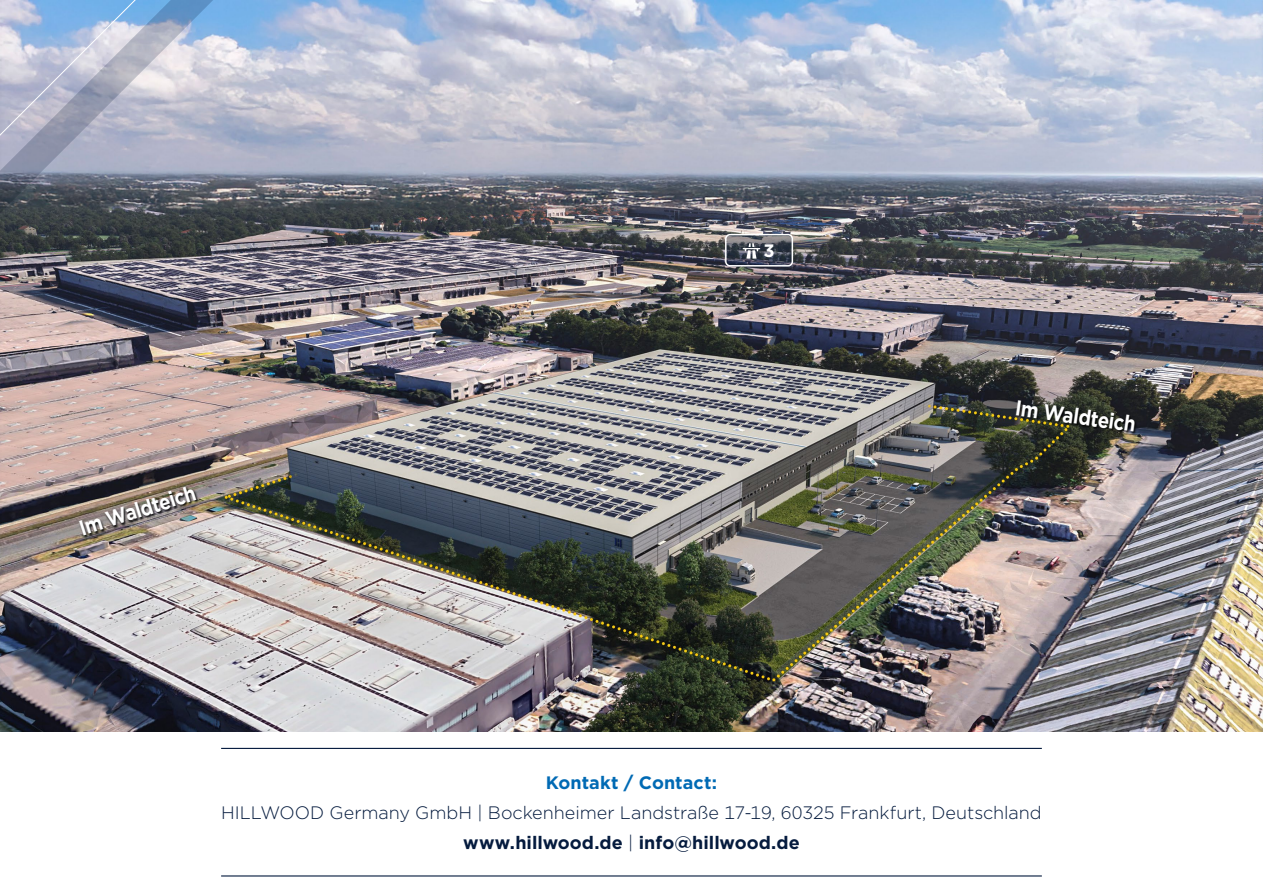
<style>
.page{position:relative;width:1263px;height:893px;background:#fff}
.page>*{position:absolute;margin:0;border:0;box-sizing:border-box;transform-origin:0 0}
.t1{font:700 21.6px "Gotham";color:#fff;scale:.86 1}
.t2{font:300 18px/30px "Gotham";color:#051b3e;text-align:center}
.t3{font:700 18px "Gotham";letter-spacing:.005em;color:#006ab4}
.t4{font:700 18px "Gotham";color:#fff}
.s1{font-weight:700}
</style>
<div class="page">
<img style="left:0;top:0;width:1263px;height:731px">
<svg style="left:0;top:0;width:255px;height:234px;background:#96a0b3"></svg>
<div style="left:79px;top:486px;width:121px;height:53px;background:#000;opacity:.9"></div>
<div style="left:1016px;top:400px;width:122px;height:35px;background:#000;opacity:.9"></div>
<hr style="left:221px;top:748px;width:821px;height:1px;background:#051b3e">
<hr style="left:221px;top:875px;width:821px;height:1px;background:#051b3e">
<svg style="left:726px;top:235px;width:66px;height:31px"></svg>
<svg style="left:743px;top:243px;width:17px;height:16px"></svg>
<div style="left:725px;top:234px;width:68px;height:33px;border:2px solid #fff;border-radius:4px"></div>
<p class="t1" style="left:75px;top:515px;width:142px;rotate:-18deg">Im Waldteich</p>
<p class="t4" style="left:764px;top:239px;width:13px">3</p>
<p class="t1" style="left:1017px;top:393px;width:142px;rotate:8deg">Im Waldteich</p>
<p class="t3" style="left:546px;top:770px;width:173px">Kontakt / Contact:</p>
<p class="t2" style="left:221px;top:797px;width:822px">HILLWOOD Germany GmbH | Bockenheimer Landstraße 17-19, 60325 Frankfurt, Deutschland <span class="s1">www.hillwood.de</span> | <span class="s1">info@hillwood.de</span></p>
</div>
